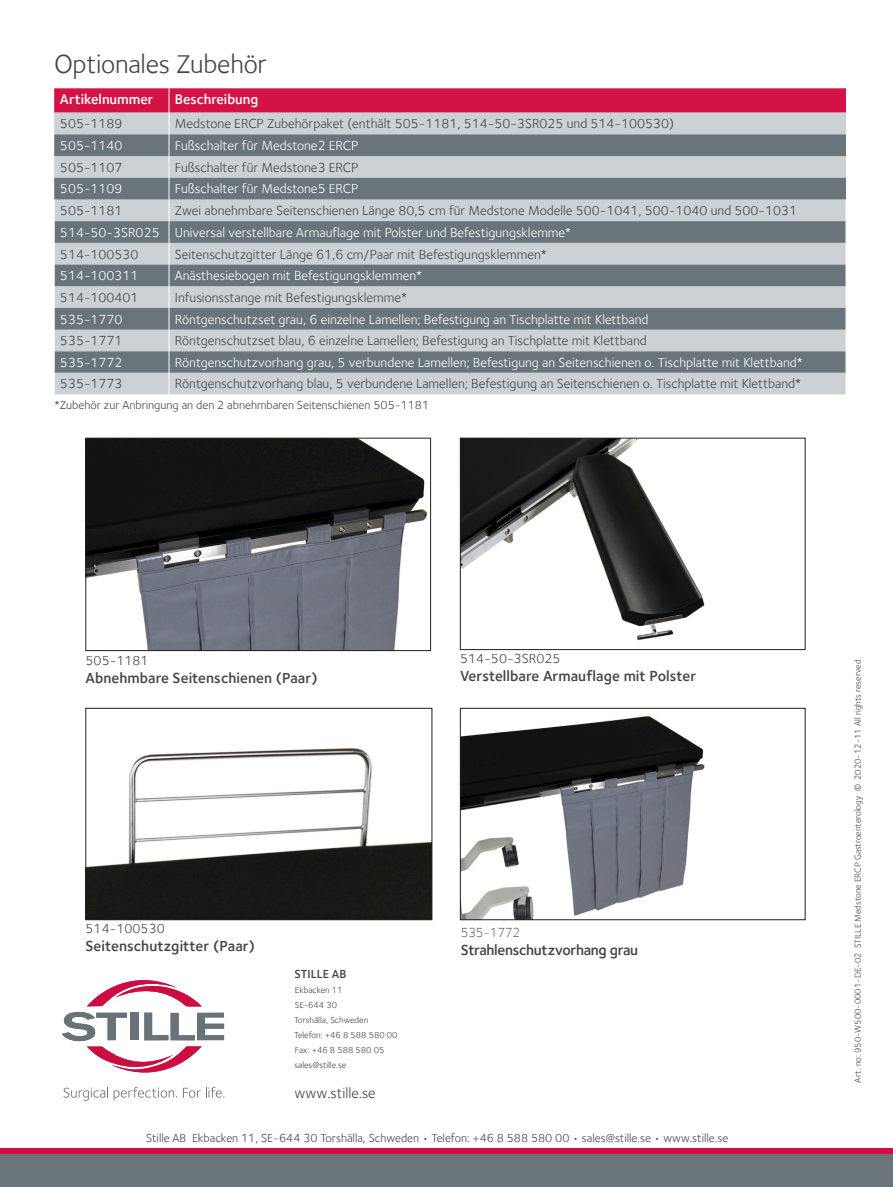
<style>
.page{position:relative;width:893px;height:1187px;background:#fff}
.page>*{position:absolute;margin:0;border:0;box-sizing:border-box;transform-origin:0 0}
.t1{font:27px "Foundry Sterling";letter-spacing:-.01em;color:#454647}
.Subhead{font:600 15px "Foundry Sterling";letter-spacing:.005em;color:#454647}
.Subhead-2{font:600 15px "Foundry Sterling";letter-spacing:-.02em;color:#454647}
.t2{font:15px "Foundry Sterling";color:#454647}
.t3{font:600 14.25px "Foundry Sterling";color:#fff}
.Subhead-3{font:13.5px "Foundry Sterling";color:#454647}
.t4{font:13.5px "Foundry Sterling";color:#fff}
.Subhead-4{font:300 13.5px "Foundry Sterling";letter-spacing:-.02em;color:#454647}
.call-outs{font:12px "Foundry Sterling";color:#454647}
.t5{font:600 12px "Foundry Sterling";color:#454647}
.t6{font:9px/15px "Foundry Sterling";color:#454647}
</style>
<div class="page">
<div style="left:0;top:1147px;width:893px;height:39px;background:#d20d44"></div>
<div style="left:0;top:1154px;width:893px;height:32px;background:#6a747b"></div>
<svg style="left:54px;top:88px;width:792px;height:306px;background:#a49ba4"></svg>
<svg style="left:62px;top:980px;width:162px;height:92px"></svg>
<svg style="left:63px;top:1087px;width:45px;height:13px"></svg>
<svg style="left:114px;top:1086px;width:63px;height:14px"></svg>
<svg style="left:183px;top:1086px;width:42px;height:11px"></svg>
<img style="left:462px;top:440px;width:243px;height:200px">
<div style="left:460px;top:438px;width:345px;height:211px;border:1px solid #231f20"></div>
<img style="left:88px;top:748px;width:342px;height:169px">
<div style="left:86px;top:708px;width:346px;height:211px;border:1px solid #231f20"></div>
<img style="left:462px;top:716px;width:243px;height:201px">
<div style="left:460px;top:708px;width:345px;height:211px;border:1px solid #231f20"></div>
<img style="left:88px;top:440px;width:340px;height:208px">
<div style="left:86px;top:438px;width:345px;height:212px;border:1px solid #231f20"></div>
<p class="t1" style="left:54px;top:48px;width:214px">Optionales Zubehör</p>
<p class="t3" style="left:60px;top:91px;width:95px">Artikelnummer</p>
<p class="t3" style="left:175px;top:91px;width:85px">Beschreibung</p>
<p class="Subhead-3" style="left:60px;top:116px;width:64px">505-1189</p>
<p class="Subhead-3" style="left:175px;top:116px;width:501px">Medstone ERCP Zubehörpaket (enthält 505-1181, 514-50-3SR025 und 514-100530)</p>
<p class="t4" style="left:60px;top:138px;width:64px">505-1140</p>
<p class="t4" style="left:175px;top:138px;width:185px">Fußschalter für Medstone2 ERCP</p>
<p class="Subhead-3" style="left:60px;top:159px;width:64px">505-1107</p>
<p class="Subhead-3" style="left:175px;top:159px;width:185px">Fußschalter für Medstone3 ERCP</p>
<p class="t4" style="left:60px;top:181px;width:64px">505-1109</p>
<p class="t4" style="left:175px;top:181px;width:185px">Fußschalter für Medstone5 ERCP</p>
<p class="Subhead-3" style="left:60px;top:203px;width:64px">505-1181</p>
<p class="Subhead-3" style="left:175px;top:203px;width:624px">Zwei abnehmbare Seitenschienen Länge 80,5 cm für Medstone Modelle 500-1041, 500-1040 und 500-1031</p>
<p class="t4" style="left:60px;top:224px;width:101px">514-50-3SR025</p>
<p class="t4" style="left:175px;top:224px;width:398px">Universal verstellbare Armauflage mit Polster und Befestigungsklemme*</p>
<p class="Subhead-3" style="left:60px;top:246px;width:80px">514-100530</p>
<p class="Subhead-3" style="left:175px;top:246px;width:374px">Seitenschutzgitter Länge 61,6 cm/Paar mit Befestigungsklemmen*</p>
<p class="t4" style="left:60px;top:268px;width:80px">514-100311</p>
<p class="t4" style="left:175px;top:268px;width:249px">Anästhesiebogen mit Befestigungsklemmen*</p>
<p class="Subhead-3" style="left:60px;top:289px;width:80px">514-100401</p>
<p class="Subhead-3" style="left:175px;top:289px;width:234px">Infusionsstange mit Befestigungsklemme*</p>
<p class="t4" style="left:60px;top:311px;width:64px">535-1770</p>
<p class="t4" style="left:175px;top:311px;width:475px">Röntgenschutzset grau, 6 einzelne Lamellen; Befestigung an Tischplatte mit Klettband</p>
<p class="Subhead-3" style="left:60px;top:333px;width:64px">535-1771</p>
<p class="Subhead-3" style="left:175px;top:333px;width:474px">Röntgenschutzset blau, 6 einzelne Lamellen; Befestigung an Tischplatte mit Klettband</p>
<p class="t4" style="left:60px;top:354px;width:64px">535-1772</p>
<p class="t4" style="left:175px;top:354px;width:630px">Röntgenschutzvorhang grau, 5 verbundene Lamellen; Befestigung an Seitenschienen o. Tischplatte mit Klettband*</p>
<p class="Subhead-3" style="left:60px;top:376px;width:64px">535-1773</p>
<p class="Subhead-3" style="left:175px;top:376px;width:628px">Röntgenschutzvorhang blau, 5 verbundene Lamellen; Befestigung an Seitenschienen o. Tischplatte mit Klettband*</p>
<p class="call-outs" style="left:54px;top:398px;width:376px">*Zubehör zur Anbringung an den 2 abnehmbaren Seitenschienen 505-1181</p>
<p class="Subhead-3" style="left:86px;top:652px;width:65px">505-1181</p>
<p class="Subhead" style="left:86px;top:668px;width:234px">Abnehmbare Seitenschienen (Paar)</p>
<p class="Subhead-3" style="left:460px;top:651px;width:102px">514-50-3SR025</p>
<p class="Subhead" style="left:460px;top:667px;width:238px">Verstellbare Armauflage mit Polster</p>
<p class="Subhead-3" style="left:86px;top:920px;width:81px">514-100530</p>
<p class="Subhead" style="left:86px;top:937px;width:171px">Seitenschutzgitter (Paar)</p>
<p class="t5" style="left:294px;top:966px;width:54px">STILLE AB</p>
<p class="t6" style="left:295px;top:981px;width:49px">Ekbacken 11</p>
<p class="t6" style="left:294px;top:996px;width:76px">SE-644 30<br>Torshälla, Schweden</p>
<p class="t6" style="left:294px;top:1026px;width:105px">Telefon: +46 8 588 580 00</p>
<p class="t6" style="left:295px;top:1041px;width:91px">Fax: +46 8 588 580 05</p>
<p class="t6" style="left:294px;top:1056px;width:53px">sales@stille.se</p>
<p class="t2" style="left:294px;top:1083px;width:83px">www.stille.se</p>
<p class="Subhead-4" style="left:461px;top:925px;width:61px">535-1772</p>
<p class="Subhead-2" style="left:461px;top:941px;width:179px">Strahlenschutzvorhang grau</p>
<p class="call-outs" style="left:146px;top:1130px;width:584px">Stille AB Ekbacken 11, SE-644 30 Torshälla, Schweden • Telefon: +46 8 588 580 00 • sales@stille.se • www.stille.se</p>
<p class="t6" style="left:850px;top:1082px;width:426px;rotate:-90deg">Art. no: 950-W500-0001-DE-02 STILLE Medstone ERCP Gastroenterology © 2020-12-11 All rights reserved.</p>
</div>
